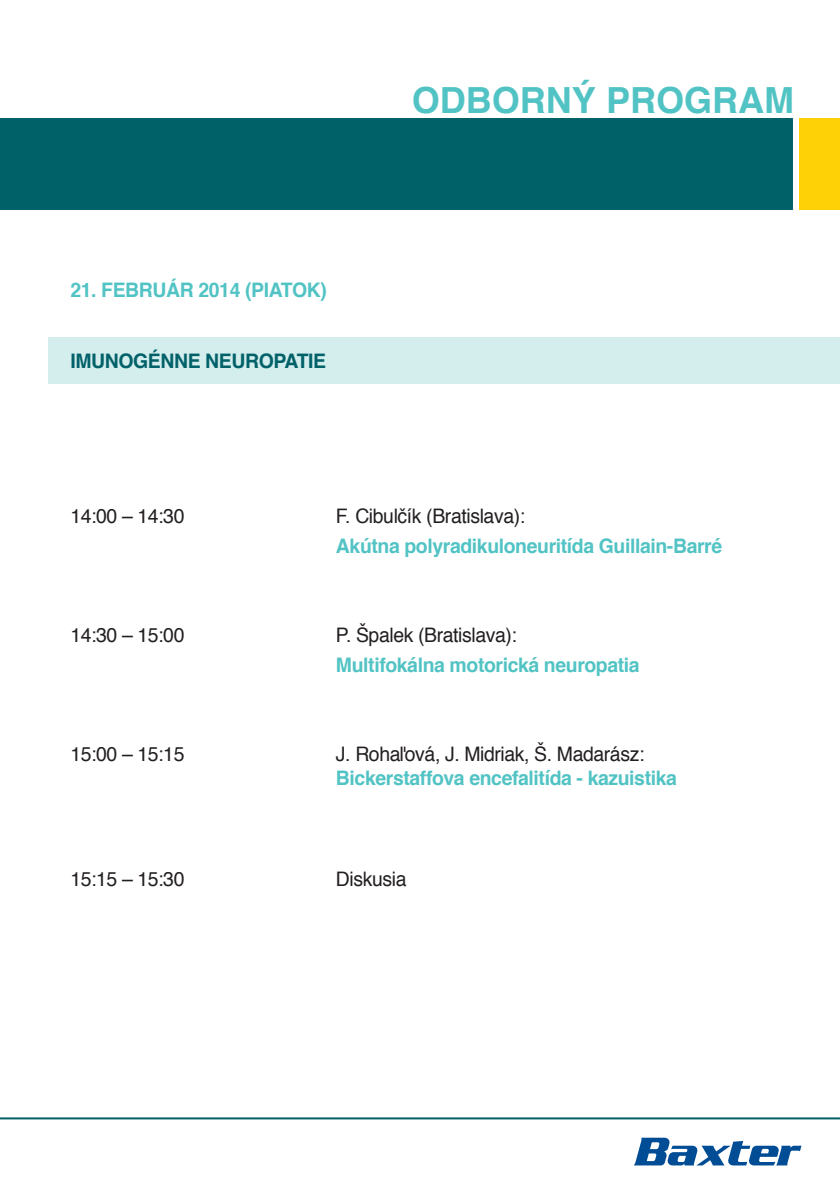
<style>
.page{position:relative;width:840px;height:1191px;background:#fff}
.page>*{position:absolute;margin:0;border:0;box-sizing:border-box;transform-origin:0 0}
.t1{font:700 36px "Helvetica";color:#52c3c4}
.t2{font:700 20px "Helvetica";letter-spacing:-.02em;color:#52c3c4}
.t3{font:20px "Helvetica";letter-spacing:-.02em;color:#231f20}
.t4{font:700 20px "Helvetica";letter-spacing:-.02em;color:#006169}
</style>
<div class="page">
<div style="left:48px;top:337px;width:791px;height:47px;background:#d4eded"></div>
<div style="left:0;top:119px;width:791px;height:91px;background:#006169"></div>
<hr style="left:0;top:1117px;width:839px;height:2px;background:#006169">
<div style="left:798px;top:119px;width:41px;height:91px;background:#fed006"></div>
<svg style="left:634px;top:1137px;width:167px;height:28px"></svg>
<p class="t2" style="left:70px;top:274px;width:258px">21. február 2014 (PIATOK)</p>
<p class="t4" style="left:70px;top:345px;width:214px">Imunogénne neuropati</p>
<p class="t4" style="left:313px;top:345px;width:14px">e</p>
<h1 class="t1" style="left:411px;top:71px;width:81px">ODBOR</h1>
<h1 class="t1" style="left:545px;top:71px;width:111px">NÝ PROGR</h1>
<h1 class="t1" style="left:737px;top:71px;width:53px">AM</h1>
<p class="t3" style="left:70px;top:501px;width:115px">14:00 – 14:30</p>
<p class="t3" style="left:336px;top:501px;width:191px">F. Cibulčík (Bratislava):</p>
<p class="t2" style="left:336px;top:530px;width:387px">Akútna polyradikuloneuritída Guillain-Barré</p>
<p class="t3" style="left:70px;top:619px;width:115px">14:30 – 15:00</p>
<p class="t3" style="left:336px;top:619px;width:182px">P. Špalek (Bratislava):</p>
<p class="t2" style="left:336px;top:648px;width:305px">Multifokálna motorická neuropatia</p>
<p class="t3" style="left:70px;top:738px;width:115px">15:00 – 15:15</p>
<p class="t3" style="left:336px;top:738px;width:310px">J. Rohaľová, J. Midriak, Š. Madarász:</p>
<p class="t2" style="left:336px;top:761px;width:342px">Bickerstaffova encefalitída - kazuistika</p>
<p class="t3" style="left:70px;top:864px;width:115px">15:15 – 15:30</p>
<p class="t3" style="left:336px;top:864px;width:72px">Diskusia</p>
</div>
